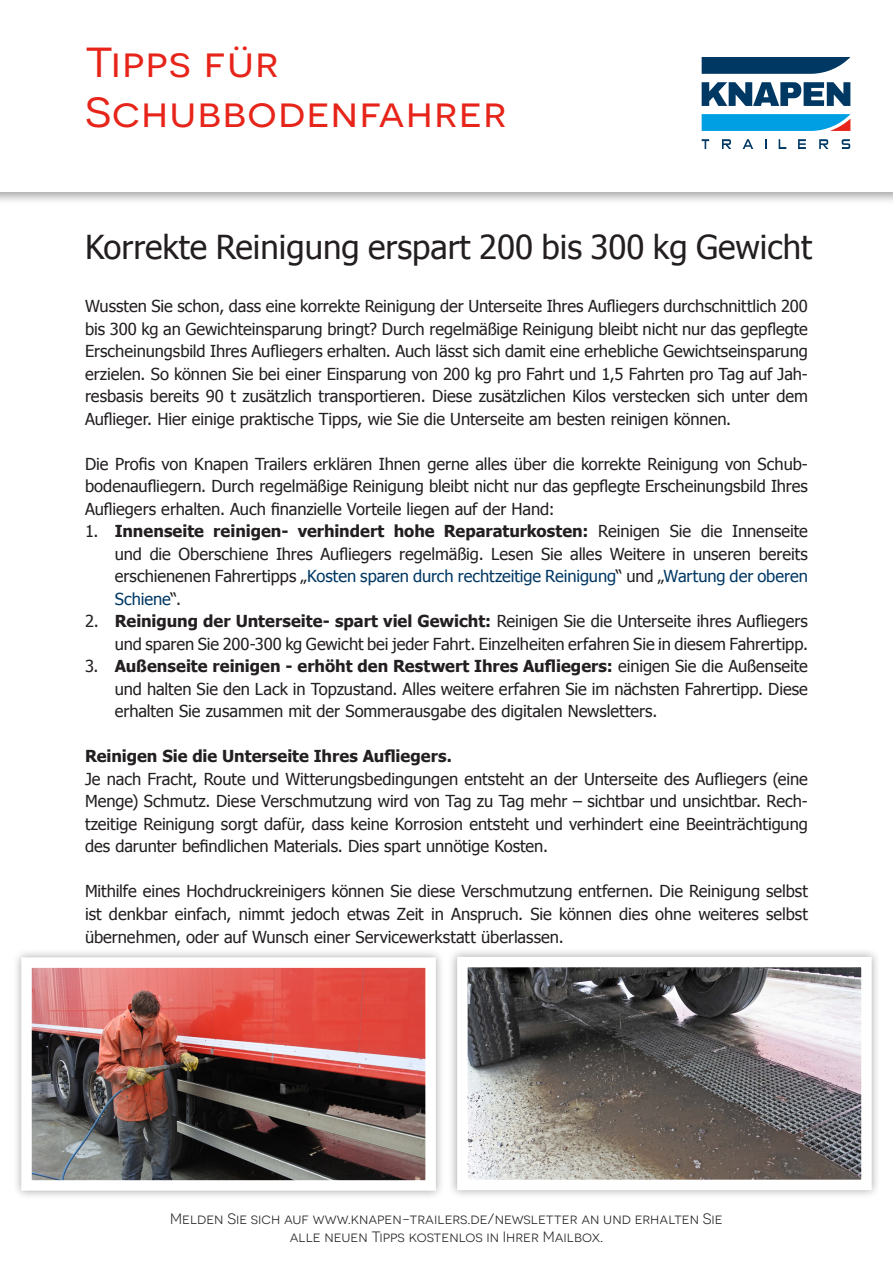
<style>
.page{position:relative;width:893px;height:1263px;background:#fff}
.page>*{position:absolute;margin:0;border:0;box-sizing:border-box;transform-origin:0 0}
.t1{font:42px/50.4px "Novecentosanswide";letter-spacing:.025em;color:#e72419;scale:1.05 1}
.t2{font:33px "Tahoma";color:#231f20}
.t3{font:16.5px/22.5px "Tahoma";letter-spacing:-.005em;color:#231f20;text-align:justify}
.t4{font:700 16.5px "Tahoma";color:#231f20}
.t5{font:15px/18px "Novecentosanswide";color:#231f20;text-align:center}
.s1{font-weight:700}
.s2{color:#003864}
</style>
<div class="page">
<div style="left:12px;top:948px;width:433px;height:252px;background:#f9f9f9"></div>
<img style="left:17px;top:953px;width:423px;height:243px">
<div style="left:448px;top:948px;width:433px;height:251px;background:#f8f7f8"></div>
<svg style="left:452px;top:952px;width:424px;height:242px"></svg>
<div style="left:0;top:0;width:893px;height:205px;background:#231f20;opacity:.4"></div>
<div style="left:0;top:0;width:893px;height:191px;background:#fff"></div>
<svg style="left:702px;top:57px;width:148px;height:17px;background:#174a72"></svg>
<svg style="left:702px;top:114px;width:148px;height:17px;background:#169edc"></svg>
<svg style="left:702px;top:82px;width:148px;height:24px"></svg>
<svg style="left:702px;top:139px;width:7px;height:10px"></svg>
<svg style="left:743px;top:139px;width:10px;height:10px"></svg>
<svg style="left:779px;top:139px;width:7px;height:10px"></svg>
<svg style="left:798px;top:139px;width:8px;height:10px"></svg>
<svg style="left:819px;top:139px;width:9px;height:10px"></svg>
<svg style="left:842px;top:139px;width:8px;height:10px"></svg>
<svg style="left:722px;top:139px;width:9px;height:10px"></svg>
<h1 class="t1" style="left:85px;top:37px;width:403px">Tipps für<br>Schubbodenfahrer</h1>
<p class="t2" style="left:85px;top:225px;width:729px">Korrekte Reinigung erspart 200 bis 300 kg Gewicht</p>
<p class="t3" style="left:85px;top:294px;width:724px">Wussten Sie schon, dass eine korrekte Reinigung der Unterseite Ihres Aufliegers durchschnittlich 200 bis 300 kg an Gewichteinsparung bringt? Durch regelmäßige Reinigung bleibt nicht nur das gepflegte Erscheinungsbild Ihres Aufliegers erhalten. Auch lässt sich damit eine erhebliche Gewichtseinsparung erzielen. So können Sie bei einer Einsparung von 200 kg pro Fahrt und 1,5 Fahrten pro Tag auf Jah&shy;resbasis bereits 90 t zusätzlich transportieren. Diese zusätzlichen Kilos verstecken sich unter dem Auflieger. Hier einige praktische Tipps, wie Sie die Unterseite am besten reinigen können.</p>
<p class="t3" style="left:85px;top:452px;width:724px">Die Profis von Knapen Trailers erklären Ihnen gerne alles über die korrekte Reinigung von Schub&shy;bodenaufliegern. Durch regelmäßige Reinigung bleibt nicht nur das gepflegte Erscheinungsbild Ihres Aufliegers erhalten. Auch finanzielle Vorteile liegen auf der Hand:</p>
<p class="t3" style="left:115px;top:519px;width:695px;text-indent:-30px">1. <span class="s1">Innenseite reinigen- verhindert hohe Reparaturkosten:</span> Reinigen Sie die Innenseite und die Oberschiene Ihres Aufliegers regelmäßig. Lesen Sie alles Weitere in unseren bereits erschienenen Fahrertipps „<span class="s2">Kosten sparen durch rechtzeitige Reinigung</span>“ und „<span class="s2">Wartung der oberen Schiene</span>“.</p>
<p class="t3" style="left:85px;top:609px;width:724px;text-align:right">2. <span class="s1">Reinigung der Unterseite- spart viel Gewicht:</span> Reinigen Sie die Unterseite ihres Aufliegers und sparen Sie 200-300 kg Gewicht bei jeder Fahrt. Einzelheiten erfahren Sie in diesem Fahrertipp.</p>
<p class="t3" style="left:115px;top:654px;width:695px;text-indent:-30px">3. <span class="s1">Außenseite reinigen - erhöht den Restwert Ihres Aufliegers:</span> einigen Sie die Außenseite und halten Sie den Lack in Topzustand. Alles weitere erfahren Sie im nächsten Fahrertipp. Diese erhalten Sie zusammen mit der Sommerausgabe des digitalen Newsletters.</p>
<p class="t4" style="left:85px;top:745px;width:368px">Reinigen Sie die Unterseite Ihres Aufliegers.</p>
<p class="t3" style="left:85px;top:767px;width:724px">Je nach Fracht, Route und Witterungsbedingungen entsteht an der Unterseite des Aufliegers (eine Menge) Schmutz. Diese Verschmutzung wird von Tag zu Tag mehr – sichtbar und unsichtbar. Rech&shy;tzeitige Reinigung sorgt dafür, dass keine Korrosion entsteht und verhindert eine Beeinträchtigung des darunter befindlichen Materials. Dies spart unnötige Kosten.</p>
<p class="t3" style="left:85px;top:879px;width:724px">Mithilfe eines Hochdruckreinigers können Sie diese Verschmutzung entfernen. Die Reinigung selbst ist denkbar einfach, nimmt jedoch etwas Zeit in Anspruch. Sie können dies ohne weiteres selbst übernehmen, oder auf Wunsch einer Servicewerkstatt überlassen.</p>
<p class="t5" style="left:170px;top:1209px;width:554px">Melden Sie sich auf www.knapen-trailers.de/newsletter an und erhalten Sie alle neuen Tipps kostenlos in Ihrer Mailbox.</p>
</div>
